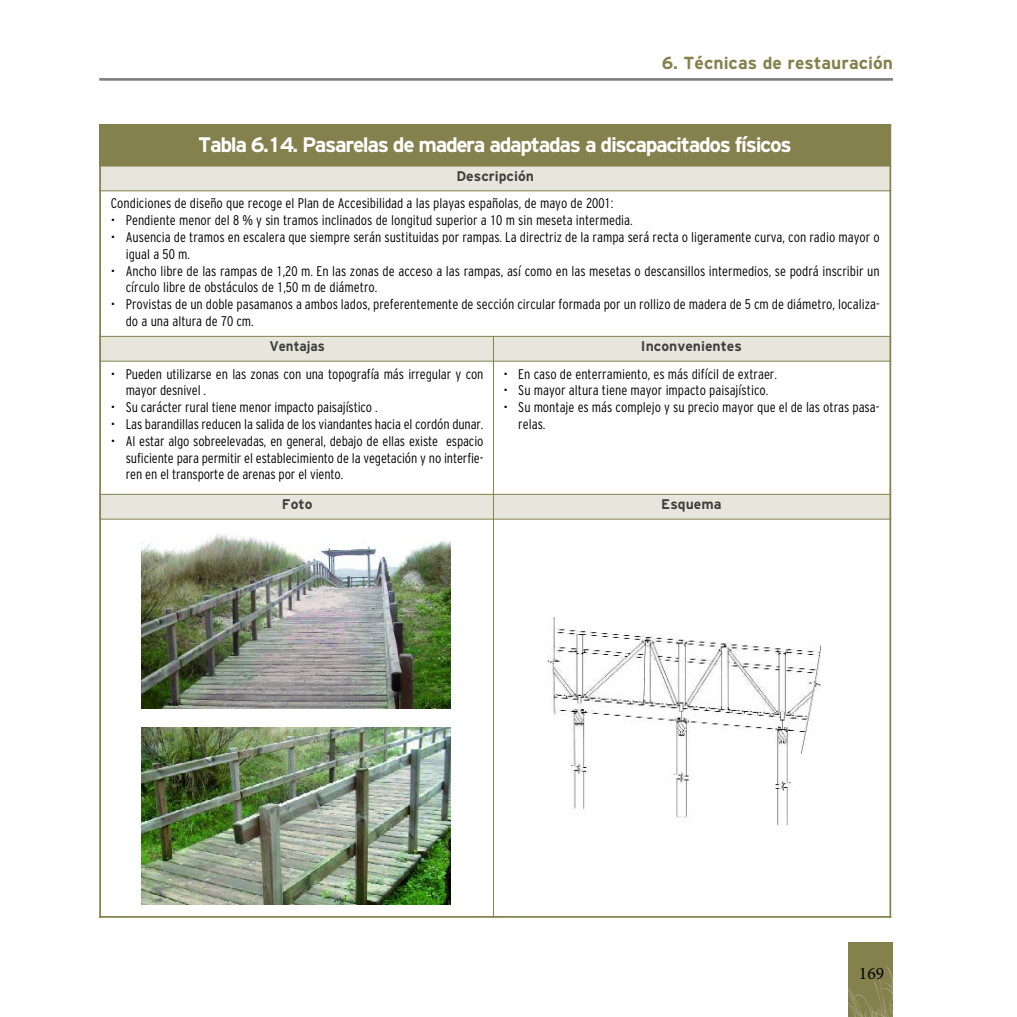
<style>
.page{position:relative;width:1017px;height:1017px;background:#fff}
.page>*{position:absolute;margin:0;border:0;box-sizing:border-box;transform-origin:0 0}
.t1{font:700 21px "Civica 07";letter-spacing:-.065em;color:#fff}
.t2{font:700 17.5px "Civica 07";color:#84814d}
.t3{font:17.5px "Minion Pro";color:#000}
.t4{font:300 condensed 14px/16.8px "Civica 03";color:#000}
.t5{font:700 14px "Civica 07";color:#404040}
.t6{font:700 14px "Civica 07";color:#404040;scale:.94 1}
.s1{font-family:"Civica 07";font-weight:700;font-stretch:normal;color:#404040}
</style>
<div class="page">
<hr style="left:99px;top:78px;width:794px;height:3px;background:#808080">
<div style="left:848px;top:943px;width:45px;height:74px;background:#84814d"></div>
<svg style="left:848px;top:966px;width:45px;height:51px"></svg>
<div style="left:99px;top:125px;width:791px;height:41px;background:#84814d"></div>
<div style="left:99px;top:166px;width:791px;height:25px;background:#e7e6dc"></div>
<div style="left:99px;top:336px;width:394px;height:25px;background:#e7e6dc"></div>
<div style="left:493px;top:336px;width:398px;height:25px;background:#e7e6dc"></div>
<div style="left:99px;top:494px;width:394px;height:25px;background:#e7e6dc"></div>
<div style="left:493px;top:494px;width:398px;height:25px;background:#e7e6dc"></div>
<hr style="left:99px;top:125px;width:2px;height:793px;background:#84814d">
<hr style="left:493px;top:336px;width:1px;height:582px;background:#84814d">
<hr style="left:889px;top:125px;width:2px;height:793px;background:#84814d">
<hr style="left:99px;top:166px;width:792px;height:1px;background:#84814d">
<hr style="left:99px;top:191px;width:792px;height:1px;background:#84814d">
<hr style="left:99px;top:336px;width:792px;height:1px;background:#84814d">
<hr style="left:99px;top:361px;width:792px;height:1px;background:#84814d">
<hr style="left:99px;top:494px;width:792px;height:1px;background:#84814d">
<hr style="left:99px;top:519px;width:792px;height:1px;background:#84814d">
<hr style="left:99px;top:916px;width:792px;height:2px;background:#84814d">
<img style="left:547px;top:618px;width:273px;height:207px">
<img style="left:141px;top:534px;width:310px;height:174px">
<img style="left:141px;top:727px;width:310px;height:177px">
<p class="t2" style="left:662px;top:52px;width:233px">6. Técnicas de restauración</p>
<p class="t1" style="left:198px;top:132px;width:595px">Tabla 6.14. Pasarelas de madera adaptadas a discapacitados físicos</p>
<p class="t4" style="left:111px;top:162px;width:504px;line-height:27.7px;text-indent:345px"><span class="s1">Descripción<br></span>Condiciones de diseño que recoge el Plan de Accesibilidad a las playas españolas, de mayo de 2001:</p>
<p class="t4" style="left:111px;top:212px;width:523px">• Pendiente menor del 8 % y sin tramos inclinados de longitud superior a 10 m sin meseta intermedia.</p>
<p class="t4" style="left:126px;top:229px;width:755px;text-indent:-15px">• Ausencia de tramos en escalera que siempre serán sustituidas por rampas. La directriz de la rampa será recta o ligeramente curva, con radio mayor o igual a 50 m.</p>
<p class="t4" style="left:126px;top:262px;width:755px;text-indent:-15px">• Ancho libre de las rampas de 1,20 m. En las zonas de acceso a las rampas, así como en las mesetas o descansillos intermedios, se podrá inscribir un círculo libre de obstáculos de 1,50 m de diámetro.</p>
<p class="t4" style="left:126px;top:296px;width:755px;text-indent:-15px">• Provistas de un doble pasamanos a ambos lados, preferentemente de sección circular formada por un rollizo de madera de 5 cm de diámetro, localiza&shy;do a una altura de 70 cm.</p>
<p class="t6" style="left:269px;top:338px;width:61px">Ventajas</p>
<p class="t5" style="left:641px;top:338px;width:102px">Inconvenientes</p>
<p class="t4" style="left:126px;top:365px;width:359px;text-indent:-15px">• Pueden utilizarse en las zonas con una topografía más irregular y con mayor desnivel .</p>
<p class="t4" style="left:111px;top:399px;width:268px">• Su carácter rural tiene menor impacto paisajístico .</p>
<p class="t4" style="left:111px;top:416px;width:374px">• Las barandillas reducen la salida de los viandantes hacia el cordón dunar.</p>
<p class="t4" style="left:126px;top:433px;width:359px;text-align:justify;text-indent:-15px">• Al estar algo sobreelevadas, en general, debajo de ellas existe espacio suficiente para permitir el establecimiento de la vegetación y no interfie&shy;ren en el transporte de arenas por el viento.</p>
<p class="t4" style="left:503px;top:365px;width:275px">• En caso de enterramiento, es más difícil de extraer.</p>
<p class="t4" style="left:503px;top:382px;width:266px">• Su mayor altura tiene mayor impacto paisajístico.</p>
<p class="t4" style="left:518px;top:399px;width:363px;text-indent:-15px">• Su montaje es más complejo y su precio mayor que el de las otras pasa&shy;relas.</p>
<p class="t5" style="left:282px;top:496px;width:32px">Foto</p>
<p class="t5" style="left:661px;top:496px;width:62px">Esquema</p>
<p class="t3" style="left:859px;top:967px;width:27px">169</p>
</div>
